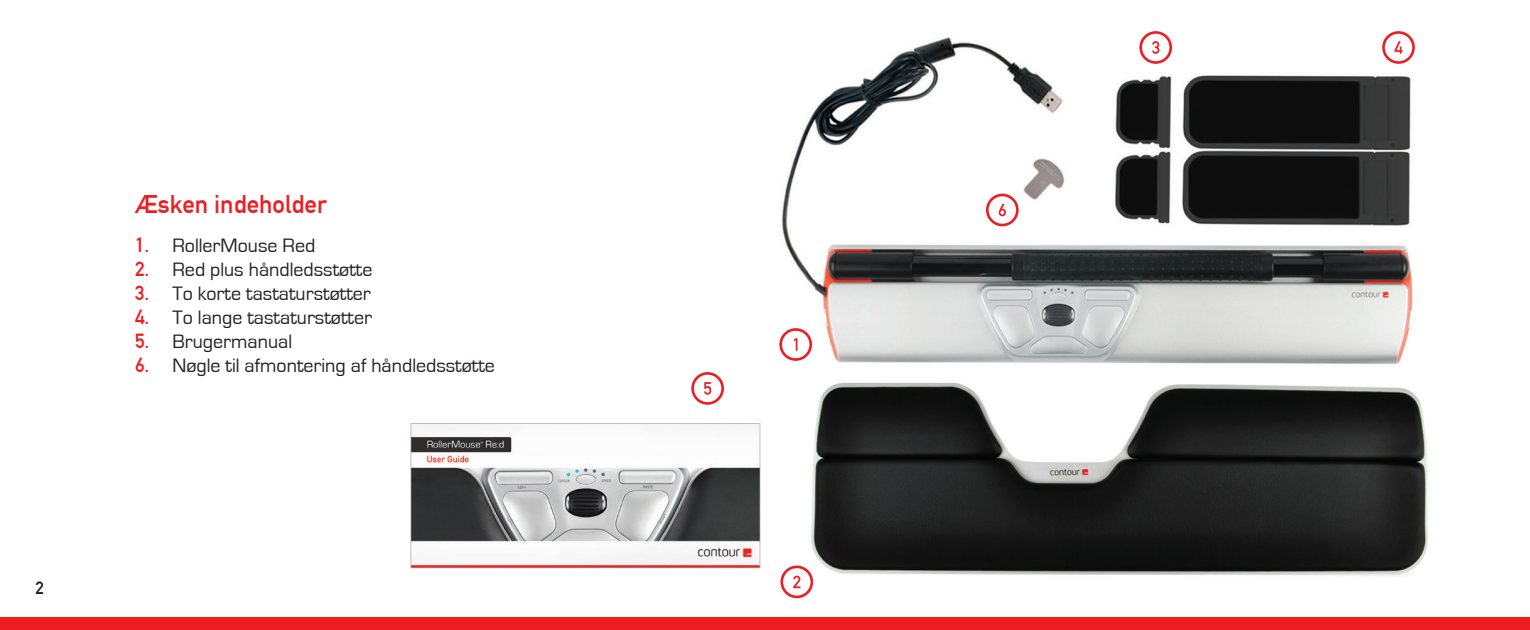
<style>
.page{position:relative;width:1530px;height:630px;background:#fff}
.page>*{position:absolute;margin:0;border:0;box-sizing:border-box;transform-origin:0 0}
.t1{font:25px "DIN1451 Com Mittelschrift";color:#ee1d23}
.t2{font:20px "Eurostile";color:#231f20}
.t3{font:17.5px "DIN1451 Com Mittelschrift";color:#231f20}
.s1{font-family:"DIN1451 Com Mittelschrift";color:#ee1d23}
</style>
<div class="page">
<img style="left:410px;top:31px;width:1018px;height:556px">
<div style="left:0;top:618px;width:1530px;height:12px;background:#ee1d23"></div>
<div style="left:781px;top:329px;width:30px;height:31px;background:#fff;border-radius:50%"></div>
<div style="left:779px;top:328px;width:33px;height:33px;border:3px solid #ee1d23;border-radius:50%"></div>
<svg style="left:794px;top:338px;width:4px;height:13px"></svg>
<div style="left:782px;top:567px;width:30px;height:30px;background:#fff;border-radius:50%"></div>
<div style="left:780px;top:566px;width:33px;height:32px;border:3px solid #ee1d23;border-radius:50%"></div>
<svg style="left:793px;top:576px;width:7px;height:12px"></svg>
<div style="left:1141px;top:32px;width:30px;height:31px;background:#fff;border-radius:50%"></div>
<div style="left:1139px;top:31px;width:33px;height:33px;border:3px solid #ee1d23;border-radius:50%"></div>
<svg style="left:1152px;top:41px;width:7px;height:13px"></svg>
<div style="left:1384px;top:32px;width:30px;height:31px;background:#fff;border-radius:50%"></div>
<div style="left:1382px;top:31px;width:33px;height:33px;border:3px solid #ee1d23;border-radius:50%"></div>
<svg style="left:1395px;top:41px;width:8px;height:13px"></svg>
<div style="left:693px;top:373px;width:30px;height:30px;background:#fff;border-radius:50%"></div>
<div style="left:691px;top:372px;width:33px;height:33px;border:3px solid #ee1d23;border-radius:50%"></div>
<svg style="left:704px;top:382px;width:7px;height:13px"></svg>
<div style="left:987px;top:195px;width:30px;height:30px;background:#fff;border-radius:50%"></div>
<div style="left:986px;top:194px;width:33px;height:32px;border:3px solid #ee1d23;border-radius:50%"></div>
<svg style="left:999px;top:204px;width:7px;height:12px"></svg>
<p class="t3" style="left:36px;top:578px;width:10px">2</p>
<p class="t1" style="left:135px;top:189px;width:193px">Æsken indeholder</p>
<p class="t2" style="left:135px;top:235px;width:182px"><span class="s1">1.</span> RollerMouse Red</p>
<p class="t2" style="left:135px;top:259px;width:239px"><span class="s1">2.</span> Red plus håndledsstøtte</p>
<p class="t2" style="left:135px;top:283px;width:237px"><span class="s1">3.</span> To korte tastaturstøtter</p>
<p class="t2" style="left:135px;top:307px;width:239px"><span class="s1">4.</span> To lange tastaturstøtter</p>
<p class="t2" style="left:135px;top:331px;width:159px"><span class="s1">5.</span> Brugermanual</p>
<p class="t2" style="left:135px;top:355px;width:362px"><span class="s1">6.</span> Nøgle til afmontering af håndledsstøtte</p>
</div>
